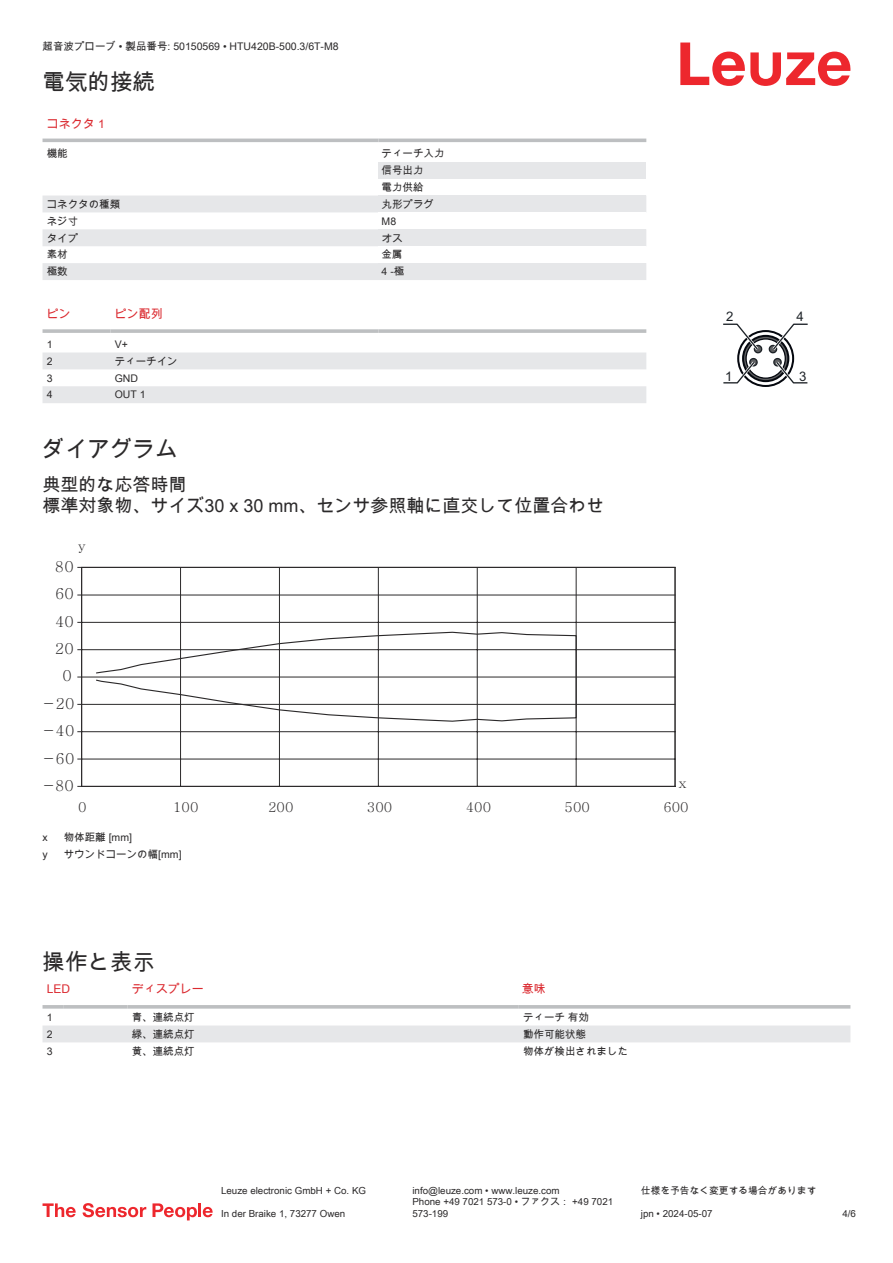
<style>
.page{position:relative;width:893px;height:1263px;background:#fff}
.page>*{position:absolute;margin:0;border:0;box-sizing:border-box;transform-origin:0 0}
.t1{font:22.5px "Arial Unicode MS";color:#2b292a}
.t2{font:18px/21.6px "Arial Unicode MS";color:#2b292a}
.t3{font:15px "Arial Unicode MS KS Cms UHC H";color:#2b292a}
.t4{font:13.5px "Arial Unicode MS KS Cms UHC H";color:#2b292a}
.t5{font:13.2px "Arial";color:#1e2328}
.t6{font:12px "Arial Unicode MS";color:#db2a30}
.t7{font:10.5px/17px "Arial Unicode MS";color:#2b292a}
.t8{font:9.75px/11.7px "Arial Unicode MS";color:#2b292a}
</style>
<div class="page">
<svg style="left:680px;top:43px;width:170px;height:43px"></svg>
<svg style="left:43px;top:138px;width:603px;height:58px"></svg>
<svg style="left:43px;top:196px;width:335px;height:84px;fill:#e6e7e9"></svg>
<hr style="left:43px;top:139px;width:335px;height:3px;background:#bdbfc1">
<hr style="left:378px;top:139px;width:268px;height:3px;background:#bdbfc1">
<svg style="left:378px;top:145px;width:268px;height:51px"></svg>
<div style="left:378px;top:162px;width:268px;height:17px;background:#e6e7e9"></div>
<div style="left:378px;top:196px;width:268px;height:16px;background:#e6e7e9"></div>
<div style="left:378px;top:229px;width:268px;height:17px;background:#e6e7e9"></div>
<div style="left:378px;top:263px;width:268px;height:17px;background:#e6e7e9"></div>
<svg style="left:43px;top:352px;width:603px;height:51px"></svg>
<svg style="left:43px;top:329px;width:68px;height:4px"></svg>
<svg style="left:111px;top:329px;width:267px;height:4px"></svg>
<svg style="left:378px;top:329px;width:268px;height:4px"></svg>
<svg style="left:43px;top:1042px;width:807px;height:1px"></svg>
<div style="left:43px;top:1025px;width:807px;height:17px;background:#e6e7e9"></div>
<svg style="left:43px;top:1005px;width:21px;height:4px"></svg>
<svg style="left:64px;top:1005px;width:64px;height:4px"></svg>
<svg style="left:128px;top:1005px;width:391px;height:4px;background:#c3c5c7"></svg>
<svg style="left:519px;top:1005px;width:331px;height:4px"></svg>
<svg style="left:723px;top:323px;width:85px;height:64px"></svg>
<svg style="left:43px;top:1203px;width:33px;height:14px"></svg>
<svg style="left:83px;top:1203px;width:63px;height:14px"></svg>
<svg style="left:153px;top:1203px;width:44px;height:17px"></svg>
<hr style="left:198px;top:1203px;width:3px;height:14px;background:#ed272d">
<svg style="left:203px;top:1207px;width:10px;height:10px"></svg>
<hr style="left:78px;top:704px;width:597px;height:1px;background:#2b292a">
<hr style="left:78px;top:677px;width:597px;height:1px;background:#2b292a">
<hr style="left:78px;top:595px;width:597px;height:1px;background:#2b292a">
<hr style="left:78px;top:567px;width:597px;height:1px;background:#2b292a">
<hr style="left:81px;top:568px;width:1px;height:218px;background:#2b292a">
<hr style="left:180px;top:568px;width:1px;height:218px;background:#2b292a">
<hr style="left:279px;top:568px;width:1px;height:218px;background:#2b292a">
<hr style="left:378px;top:568px;width:1px;height:218px;background:#2b292a">
<hr style="left:477px;top:568px;width:1px;height:218px;background:#2b292a">
<hr style="left:675px;top:568px;width:1px;height:218px;background:#2b292a">
<hr style="left:78px;top:759px;width:597px;height:1px;background:#2b292a">
<hr style="left:78px;top:649px;width:597px;height:1px;background:#2b292a">
<hr style="left:78px;top:731px;width:597px;height:1px;background:#2b292a">
<hr style="left:78px;top:786px;width:597px;height:1px;background:#2b292a">
<hr style="left:576px;top:568px;width:1px;height:218px;background:#2b292a">
<hr style="left:78px;top:622px;width:597px;height:1px;background:#2b292a">
<svg style="left:95px;top:631px;width:482px;height:91px"></svg>
<p class="t7" style="left:43px;top:38px;width:298px">超音波プローブ • 製品番号: 50150569 • HTU420B-500.3/6T-M8</p>
<h1 class="t1" style="left:43px;top:66px;width:114px">電気的接続</h1>
<p class="t6" style="left:47px;top:115px;width:60px">コネクタ 1</p>
<p class="t7" style="left:47px;top:145px;width:22px">機能</p>
<p class="t7" style="left:382px;top:145px;width:64px">ティーチ入力信号出力<br>電力供給</p>
<p class="t7" style="left:47px;top:195px;width:75px">コネクタの種類</p>
<p class="t7" style="left:382px;top:195px;width:54px">丸形プラグ</p>
<p class="t7" style="left:47px;top:212px;width:33px">ネジ寸</p>
<p class="t7" style="left:382px;top:212px;width:16px">M8</p>
<p class="t7" style="left:47px;top:229px;width:33px">タイプ</p>
<p class="t7" style="left:382px;top:229px;width:22px">オス</p>
<p class="t7" style="left:47px;top:246px;width:22px">素材</p>
<p class="t7" style="left:382px;top:246px;width:22px">金属</p>
<p class="t7" style="left:47px;top:263px;width:22px">極数</p>
<p class="t7" style="left:382px;top:263px;width:24px">4 -極</p>
<p class="t6" style="left:47px;top:305px;width:25px">ピン</p>
<p class="t6" style="left:115px;top:305px;width:49px">ピン配列</p>
<p class="t7" style="left:47px;top:335px;width:7px">1</p>
<p class="t7" style="left:115px;top:335px;width:15px">V+</p>
<p class="t7" style="left:47px;top:353px;width:7px">2</p>
<p class="t7" style="left:115px;top:352px;width:64px">ティーチイン</p>
<p class="t7" style="left:47px;top:369px;width:7px">3</p>
<p class="t7" style="left:115px;top:369px;width:25px">GND</p>
<p class="t7" style="left:47px;top:387px;width:7px">4</p>
<p class="t7" style="left:115px;top:386px;width:32px">OUT 1</p>
<h1 class="t1" style="left:43px;top:433px;width:136px">ダイアグラム</h1>
<h2 class="t2" style="left:43px;top:473px;width:564px">典型的な応答時間<br>標準対象物、サイズ30 x 30 mm、センサ参照軸に直交して位置合わせ</h2>
<p class="t4" style="left:78px;top:539px;width:10px">y</p>
<h3 class="t3" style="left:55px;top:558px;width:20px">80</h3>
<h3 class="t3" style="left:55px;top:586px;width:20px">60</h3>
<h3 class="t3" style="left:55px;top:613px;width:20px">40</h3>
<h3 class="t3" style="left:55px;top:641px;width:20px">20</h3>
<h3 class="t3" style="left:63px;top:668px;width:11px">0</h3>
<h3 class="t3" style="left:43px;top:695px;width:33px">-20</h3>
<h3 class="t3" style="left:43px;top:723px;width:33px">-40</h3>
<h3 class="t3" style="left:43px;top:750px;width:33px">-60</h3>
<h3 class="t3" style="left:43px;top:778px;width:33px">-80</h3>
<p class="t4" style="left:678px;top:776px;width:10px">x</p>
<p class="t4" style="left:78px;top:800px;width:10px">0</p>
<p class="t4" style="left:268px;top:800px;width:27px">200</p>
<p class="t4" style="left:663px;top:800px;width:27px">600</p>
<p class="t4" style="left:173px;top:800px;width:27px">100</p>
<p class="t4" style="left:564px;top:800px;width:27px">500</p>
<p class="t4" style="left:367px;top:800px;width:27px">300</p>
<p class="t4" style="left:466px;top:800px;width:27px">400</p>
<p class="t7" style="left:43px;top:829px;width:7px">x</p>
<p class="t7" style="left:64px;top:829px;width:70px">物体距離 [mm]</p>
<p class="t7" style="left:43px;top:847px;width:7px">y</p>
<p class="t7" style="left:64px;top:846px;width:119px">サウンドコーンの幅[mm]</p>
<h1 class="t1" style="left:43px;top:945px;width:114px">操作と表示</h1>
<p class="t6" style="left:47px;top:980px;width:25px">LED</p>
<p class="t6" style="left:132px;top:980px;width:73px">ディスプレー</p>
<p class="t6" style="left:522px;top:980px;width:25px">意味</p>
<p class="t7" style="left:47px;top:1008px;width:7px">1</p>
<p class="t7" style="left:132px;top:1008px;width:64px">青、連続点灯</p>
<p class="t7" style="left:523px;top:1008px;width:67px">ティーチ 有効</p>
<p class="t7" style="left:47px;top:1026px;width:7px">2</p>
<p class="t7" style="left:132px;top:1025px;width:64px">緑、連続点灯</p>
<p class="t7" style="left:523px;top:1025px;width:64px">動作可能状態</p>
<p class="t7" style="left:47px;top:1042px;width:7px">3</p>
<p class="t7" style="left:132px;top:1042px;width:64px">黄、連続点灯</p>
<p class="t7" style="left:523px;top:1042px;width:106px">物体が検出されました</p>
<p class="t5" style="left:726px;top:309px;width:9px">2</p>
<p class="t5" style="left:796px;top:309px;width:9px">4</p>
<p class="t5" style="left:725px;top:368px;width:9px">1</p>
<p class="t5" style="left:799px;top:368px;width:9px">3</p>
<p class="t8" style="left:221px;top:1184px;width:146px">Leuze electronic GmbH + Co. KG</p>
<p class="t8" style="left:412px;top:1184px;width:149px">info@leuze.com • www.leuze.com</p>
<p class="t8" style="left:641px;top:1184px;width:177px">仕様を予告なく変更する場合があります</p>
<p class="t8" style="left:221px;top:1207px;width:126px">In der Braike 1, 73277 Owen</p>
<p class="t8" style="left:412px;top:1196px;width:202px">Phone +49 7021 573-0 • ファクス： +49 7021<br>573-199</p>
<p class="t8" style="left:641px;top:1207px;width:73px">jpn • 2024-05-07</p>
<p class="t8" style="left:842px;top:1207px;width:15px">4/6</p>
</div>
